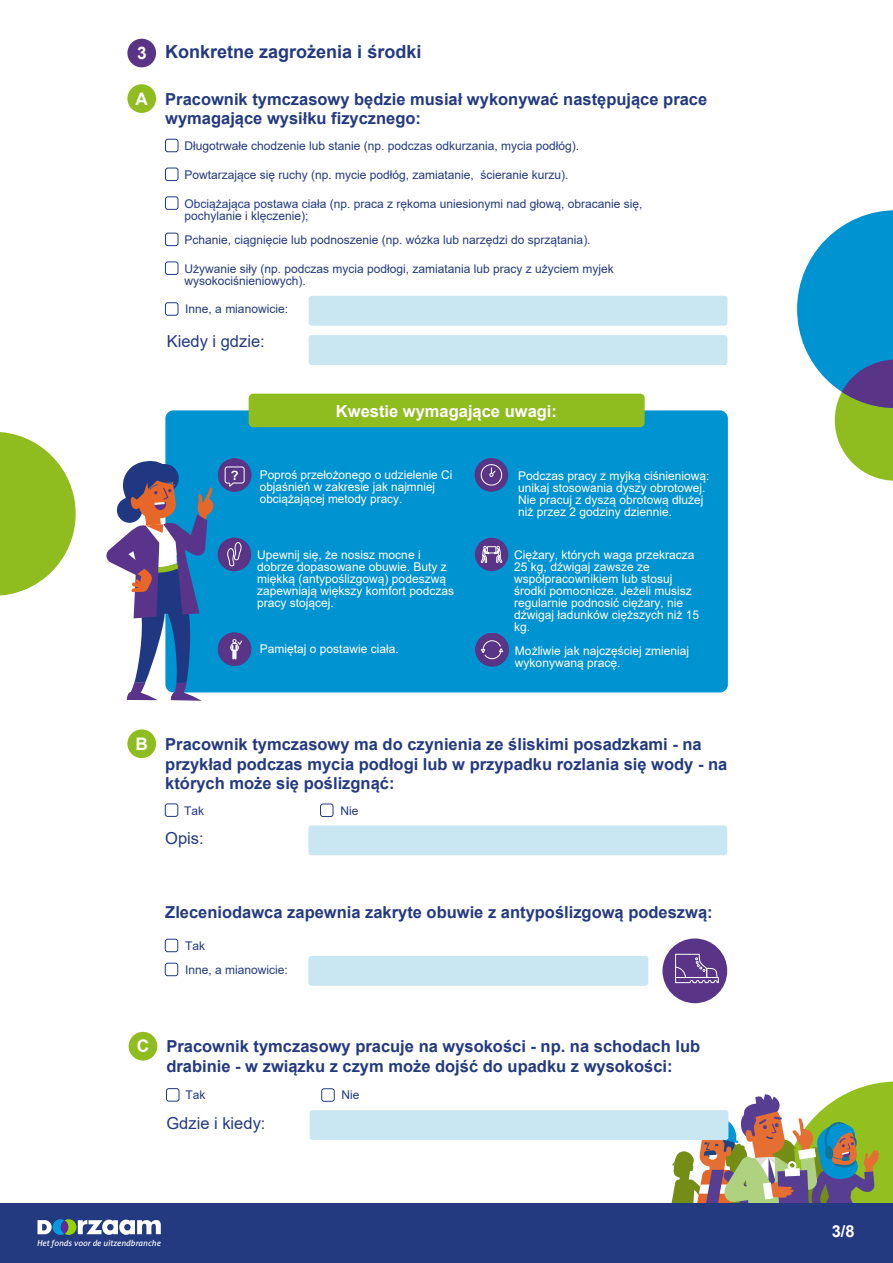
<style>
.page{position:relative;width:893px;height:1263px;background:#fff}
.page>*{position:absolute;margin:0;border:0;box-sizing:border-box;transform-origin:0 0}
.t1{font:700 18px "Arial";color:#243a80}
.t2{font:700 17.25px "Arial";color:#fff}
.t3{font:700 16.5px/19.8px "Arial";color:#243a80}
.t4{font:16.5px "Arial";color:#243a80}
.t5{font:700 16.5px "Arial";color:#fff}
.t6{font:700 12.75px "Arial";color:#fff}
.t7{font:12px/12px "Arial";color:#fff}
.t8{font:12px/12px "Arial";color:#243a80}
.t9{font:italic 8.4px "Aller";color:#fff}
.s1{font-size:17.25px;color:#fff}
</style>
<div class="page">
<svg style="left:0;top:432px;width:76px;height:164px"></svg>
<svg style="left:797px;top:210px;width:96px;height:271px"></svg>
<div style="left:127px;top:39px;width:29px;height:28px;background:#5a3486;border-radius:50%"></div>
<div style="left:127px;top:84px;width:29px;height:29px;background:#8fbc1f;border-radius:50%"></div>
<div style="left:165px;top:139px;width:13px;height:13px;border:1px solid #243a80;border-radius:2px"></div>
<div style="left:165px;top:302px;width:13px;height:14px;border:1px solid #243a80;border-radius:2px"></div>
<div style="left:309px;top:335px;width:418px;height:30px;background:#c9e7f3;border-radius:3px"></div>
<div style="left:309px;top:296px;width:418px;height:30px;background:#c9e7f3;border-radius:3px"></div>
<div style="left:165px;top:168px;width:13px;height:13px;border:1px solid #243a80;border-radius:2px"></div>
<div style="left:165px;top:196px;width:13px;height:14px;border:1px solid #243a80;border-radius:2px"></div>
<div style="left:165px;top:233px;width:13px;height:13px;border:1px solid #243a80;border-radius:2px"></div>
<div style="left:165px;top:261px;width:13px;height:14px;border:1px solid #243a80;border-radius:2px"></div>
<div style="left:127px;top:729px;width:29px;height:29px;background:#8fbc1f;border-radius:50%"></div>
<div style="left:165px;top:803px;width:13px;height:14px;border:1px solid #243a80;border-radius:2px"></div>
<div style="left:320px;top:803px;width:13px;height:14px;border:1px solid #243a80;border-radius:2px"></div>
<div style="left:308px;top:825px;width:419px;height:30px;background:#c9e7f3;border-radius:3px"></div>
<div style="left:165px;top:939px;width:13px;height:13px;border:1px solid #243a80;border-radius:2px"></div>
<div style="left:308px;top:956px;width:340px;height:30px;background:#c9e7f3;border-radius:3px"></div>
<div style="left:165px;top:963px;width:13px;height:13px;border:1px solid #243a80;border-radius:2px"></div>
<div style="left:662px;top:938px;width:65px;height:65px;background:#5a3486;border-radius:50%"></div>
<svg style="left:675px;top:938px;width:44px;height:45px"></svg>
<div style="left:165px;top:410px;width:563px;height:282px;background:#0093d1;border-radius:8px"></div>
<div style="left:249px;top:394px;width:396px;height:33px;background:#8fbc1f;border-radius:4px"></div>
<div style="left:218px;top:458px;width:33px;height:34px;background:#5a3486;border-radius:50%"></div>
<div style="left:218px;top:632px;width:33px;height:34px;background:#5a3486;border-radius:50%"></div>
<svg style="left:230px;top:639px;width:12px;height:20px"></svg>
<div style="left:475px;top:538px;width:33px;height:33px;background:#5a3486;border-radius:50%"></div>
<svg style="left:481px;top:545px;width:21px;height:26px"></svg>
<div style="left:475px;top:633px;width:34px;height:33px;background:#5a3486;border-radius:50%"></div>
<svg style="left:481px;top:637px;width:23px;height:26px"></svg>
<svg style="left:106px;top:456px;width:108px;height:245px"></svg>
<div style="left:475px;top:458px;width:33px;height:33px;background:#5a3486;border-radius:50%"></div>
<div style="left:481px;top:464px;width:21px;height:21px;border:1px solid #fff;border-radius:50%"></div>
<svg style="left:482px;top:464px;width:19px;height:19px"></svg>
<div style="left:218px;top:538px;width:33px;height:33px;background:#5a3486;border-radius:50%"></div>
<svg style="left:225px;top:466px;width:20px;height:103px"></svg>
<svg style="left:671px;top:1081px;width:222px;height:122px"></svg>
<div style="left:0;top:1203px;width:893px;height:60px;background:#243a80"></div>
<svg style="left:37px;top:1219px;width:124px;height:16px"></svg>
<svg style="left:61px;top:1220px;width:7px;height:14px"></svg>
<div style="left:129px;top:1032px;width:28px;height:28px;background:#8fbc1f;border-radius:50%"></div>
<div style="left:166px;top:1088px;width:13px;height:13px;border:1px solid #243a80;border-radius:2px"></div>
<div style="left:321px;top:1088px;width:14px;height:14px;border:1px solid #243a80;border-radius:2px"></div>
<div style="left:310px;top:1110px;width:418px;height:30px;background:#c9e7f3;border-radius:3px"></div>
<h1 class="t1" style="left:137px;top:39px;width:286px"><span class="s1">3</span> Konkretne zagrożenia i środki</h1>
<h3 class="t3" style="left:165px;top:89px;width:543px">Pracownik tymczasowy będzie musiał wykonywać następujące prace wymagające wysiłku fizycznego:</h3>
<h2 class="t2" style="left:136px;top:86px;width:14px">A</h2>
<p class="t8" style="left:184px;top:140px;width:396px">Długotrwałe chodzenie lub stanie (np. podczas odkurzania, mycia podłóg).</p>
<p class="t8" style="left:184px;top:169px;width:386px">Powtarzające się ruchy (np. mycie podłóg, zamiatanie, ścieranie kurzu).</p>
<p class="t8" style="left:184px;top:197px;width:460px">Obciążająca postawa ciała (np. praca z rękoma uniesionymi nad głową, obracanie się, pochylanie i klęczenie);</p>
<p class="t8" style="left:184px;top:234px;width:408px">Pchanie, ciągnięcie lub podnoszenie (np. wózka lub narzędzi do sprzątania).</p>
<p class="t8" style="left:184px;top:262px;width:431px">Używanie siły (np. podczas mycia podłogi, zamiatania lub pracy z użyciem myjek wysokociśnieniowych).</p>
<p class="t8" style="left:185px;top:303px;width:104px">Inne, a mianowicie:</p>
<h3 class="t4" style="left:167px;top:330px;width:100px">Kiedy i gdzie:</h3>
<h3 class="t5" style="left:336px;top:399px;width:223px">Kwestie wymagające uwagi:</h3>
<p class="t6" style="left:231px;top:466px;width:9px">?</p>
<p class="t7" style="left:260px;top:469px;width:194px">Poproś przełożonego o udzielenie Ci objaśnień w zakresie jak najmniej obciążającej metody pracy.</p>
<p class="t7" style="left:257px;top:549px;width:198px">Upewnij się, że nosisz mocne i dobrze dopasowane obuwie. Buty z miękką (antypoślizgową) podeszwą zapewniają większy komfort podczas pracy stojącej.</p>
<p class="t7" style="left:260px;top:643px;width:140px">Pamiętaj o postawie ciała.</p>
<p class="t7" style="left:518px;top:470px;width:193px">Podczas pracy z myjką ciśnieniową: unikaj stosowania dyszy obrotowej.<br>Nie pracuj z dyszą obrotową dłużej niż przez 2 godziny dziennie.</p>
<p class="t7" style="left:514px;top:549px;width:186px">Ciężary, których waga przekracza<br>25 kg, dźwigaj zawsze ze współpracownikiem lub stosuj środki pomocnicze. Jeżeli musisz regularnie podnosić ciężary, nie dźwigaj ładunków cięższych niż 15 kg.</p>
<p class="t7" style="left:515px;top:644px;width:176px">Możliwie jak najczęściej zmieniaj wykonywaną pracę.</p>
<h2 class="t2" style="left:136px;top:731px;width:14px">B</h2>
<h3 class="t3" style="left:165px;top:734px;width:564px">Pracownik tymczasowy ma do czynienia ze śliskimi posadzkami - na przykład podczas mycia podłogi lub w przypadku rozlania się wody - na których może się poślizgnąć:</h3>
<p class="t8" style="left:184px;top:804px;width:22px">Tak</p>
<p class="t8" style="left:340px;top:804px;width:19px">Nie</p>
<h3 class="t4" style="left:165px;top:827px;width:40px">Opis:</h3>
<h3 class="t3" style="left:165px;top:902px;width:549px">Zleceniodawca zapewnia zakryte obuwie z antypoślizgową podeszwą:</h3>
<p class="t8" style="left:185px;top:940px;width:22px">Tak</p>
<p class="t8" style="left:185px;top:964px;width:104px">Inne, a mianowicie:</p>
<h2 class="t2" style="left:137px;top:1034px;width:14px">C</h2>
<h3 class="t3" style="left:166px;top:1037px;width:535px">Pracownik tymczasowy pracuje na wysokości - np. na schodach lub drabinie - w związku z czym może dojść do upadku z wysokości:</h3>
<p class="t8" style="left:185px;top:1089px;width:22px">Tak</p>
<p class="t8" style="left:342px;top:1089px;width:19px">Nie</p>
<h3 class="t4" style="left:166px;top:1111px;width:101px">Gdzie i kiedy:</h3>
<p class="t9" style="left:37px;top:1237px;width:125px">Het fonds voor de uitzendbranche</p>
<h3 class="t5" style="left:832px;top:1219px;width:24px">3/8</h3>
</div>
